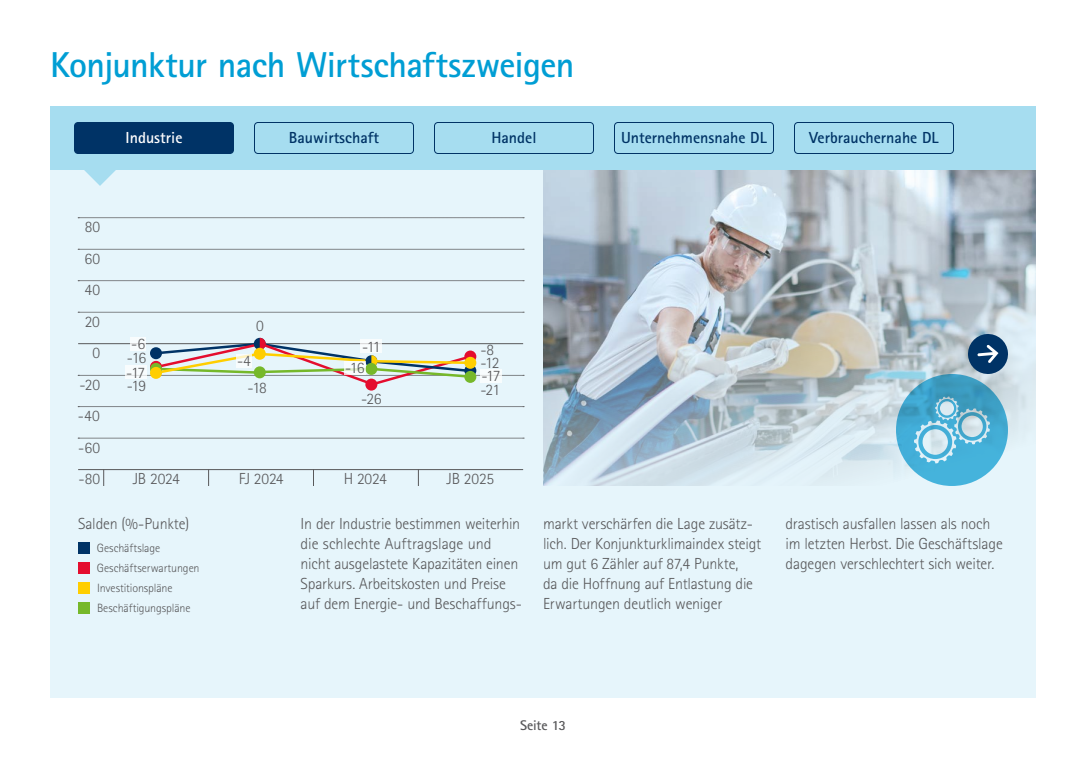
<style>
.page{position:relative;width:1086px;height:768px;background:#fff}
.page>*{position:absolute;margin:0;border:0;box-sizing:border-box;transform-origin:0 0}
.Headline_Kategorie_2{font:700 36px "Rotis Sans Serif Std";letter-spacing:-.015em;color:#009ed4}
.Fliesstext_10_pt_titan{font:300 16px/20px "Rotis Sans Serif Std";letter-spacing:-.01em;color:#58585a}
.t1{font:700 16px "Rotis Sans Serif Std";color:#036}
.t2{font:700 16px "Rotis Sans Serif Std";color:#fff}
.Headline_Kategorie_2-2{font:700 14px "Rotis Sans Serif Std";letter-spacing:-.02em;color:#58585a}
.Fliesstext_10_pt_titan-2{font:300 12px "Rotis Sans Serif Std";letter-spacing:-.01em;color:#58585a}
</style>
<div class="page">
<div style="left:50px;top:106px;width:986px;height:592px;background:#e6f5fb"></div>
<div style="left:50px;top:106px;width:986px;height:64px;background:#a6ddf0"></div>
<svg style="left:84px;top:170px;width:32px;height:16px"></svg>
<svg style="left:78px;top:218px;width:446px;height:1px"></svg>
<svg style="left:78px;top:312px;width:446px;height:1px"></svg>
<svg style="left:78px;top:281px;width:446px;height:1px"></svg>
<svg style="left:78px;top:249px;width:446px;height:1px"></svg>
<svg style="left:78px;top:438px;width:446px;height:1px"></svg>
<svg style="left:78px;top:406px;width:446px;height:1px"></svg>
<hr style="left:78px;top:469px;width:445px;height:1px;background:#58585a">
<svg style="left:103px;top:470px;width:1px;height:16px"></svg>
<svg style="left:208px;top:470px;width:1px;height:16px"></svg>
<svg style="left:313px;top:470px;width:1px;height:16px"></svg>
<svg style="left:418px;top:470px;width:1px;height:16px"></svg>
<img style="left:543px;top:170px;width:493px;height:316px">
<svg style="left:896px;top:333px;width:113px;height:153px"></svg>
<div style="left:254px;top:122px;width:160px;height:32px;border:1px solid #036;border-radius:4px"></div>
<div style="left:74px;top:122px;width:160px;height:32px;background:#036;border-radius:4px"></div>
<div style="left:434px;top:122px;width:160px;height:32px;border:1px solid #036;border-radius:4px"></div>
<div style="left:614px;top:122px;width:160px;height:32px;border:1px solid #036;border-radius:4px"></div>
<div style="left:794px;top:122px;width:160px;height:32px;border:1px solid #036;border-radius:4px"></div>
<div style="left:130px;top:337px;width:16px;height:13px;background:#f8fcfd"></div>
<div style="left:78px;top:542px;width:12px;height:12px;background:#036"></div>
<div style="left:78px;top:562px;width:12px;height:12px;background:#e40d2e"></div>
<div style="left:78px;top:582px;width:12px;height:12px;background:#ffce00"></div>
<div style="left:78px;top:602px;width:12px;height:12px;background:#76b82a"></div>
<svg style="left:365px;top:379px;width:12px;height:12px"></svg>
<svg style="left:78px;top:338px;width:446px;height:50px"></svg>
<svg style="left:344px;top:361px;width:21px;height:13px"></svg>
<svg style="left:361px;top:339px;width:21px;height:14px"></svg>
<svg style="left:480px;top:369px;width:21px;height:13px"></svg>
<p class="Headline_Kategorie_2" style="left:50px;top:42px;width:526px">Konjunktur nach Wirtschaftszweigen</p>
<p class="t2" style="left:126px;top:127px;width:58px">Industrie</p>
<p class="t1" style="left:289px;top:127px;width:92px">Bauwirtschaft</p>
<p class="t1" style="left:491px;top:127px;width:47px">Handel</p>
<p class="t1" style="left:621px;top:127px;width:147px">Unternehmensnahe DL</p>
<p class="t1" style="left:809px;top:127px;width:131px">Verbrauchernahe DL</p>
<p class="Fliesstext_10_pt_titan" style="left:85px;top:217px;width:17px">80</p>
<p class="Fliesstext_10_pt_titan" style="left:84px;top:249px;width:17px">60</p>
<p class="Fliesstext_10_pt_titan" style="left:84px;top:280px;width:17px">40</p>
<p class="Fliesstext_10_pt_titan" style="left:85px;top:312px;width:17px">20</p>
<p class="Fliesstext_10_pt_titan" style="left:92px;top:343px;width:9px">0</p>
<p class="Fliesstext_10_pt_titan" style="left:80px;top:375px;width:22px">-20</p>
<p class="Fliesstext_10_pt_titan" style="left:78px;top:406px;width:24px">-40</p>
<p class="Fliesstext_10_pt_titan" style="left:78px;top:437px;width:23px">-60</p>
<p class="Fliesstext_10_pt_titan" style="left:79px;top:469px;width:23px">-80</p>
<p class="Fliesstext_10_pt_titan" style="left:131px;top:334px;width:15px">-6</p>
<p class="Fliesstext_10_pt_titan" style="left:127px;top:347px;width:21px">-16</p>
<p class="Fliesstext_10_pt_titan" style="left:126px;top:362px;width:21px">-17</p>
<p class="Fliesstext_10_pt_titan" style="left:256px;top:316px;width:9px">0</p>
<p class="Fliesstext_10_pt_titan" style="left:237px;top:351px;width:15px">-4</p>
<p class="Fliesstext_10_pt_titan" style="left:127px;top:376px;width:21px">-19</p>
<p class="Fliesstext_10_pt_titan" style="left:248px;top:378px;width:21px">-18</p>
<p class="Fliesstext_10_pt_titan" style="left:362px;top:336px;width:20px">-11</p>
<p class="Fliesstext_10_pt_titan" style="left:345px;top:358px;width:21px">-16</p>
<p class="Fliesstext_10_pt_titan" style="left:361px;top:389px;width:22px">-26</p>
<p class="Fliesstext_10_pt_titan" style="left:480px;top:340px;width:15px">-8</p>
<p class="Fliesstext_10_pt_titan" style="left:480px;top:352px;width:21px">-12</p>
<p class="Fliesstext_10_pt_titan" style="left:481px;top:366px;width:21px">-17</p>
<p class="Fliesstext_10_pt_titan" style="left:480px;top:379px;width:21px">-21</p>
<p class="Fliesstext_10_pt_titan" style="left:133px;top:469px;width:49px">JB 2024</p>
<p class="Fliesstext_10_pt_titan" style="left:239px;top:469px;width:46px">FJ 2024</p>
<p class="Fliesstext_10_pt_titan" style="left:344px;top:469px;width:45px">H 2024</p>
<p class="Fliesstext_10_pt_titan" style="left:447px;top:469px;width:49px">JB 2025</p>
<p class="Fliesstext_10_pt_titan" style="left:78px;top:514px;width:113px">Salden (%-Punkte)</p>
<p class="Fliesstext_10_pt_titan-2" style="left:97px;top:541px;width:65px">Geschäftslage</p>
<p class="Fliesstext_10_pt_titan-2" style="left:97px;top:561px;width:104px">Geschäftserwartungen</p>
<p class="Fliesstext_10_pt_titan-2" style="left:97px;top:581px;width:77px">Investitionspläne</p>
<p class="Fliesstext_10_pt_titan-2" style="left:97px;top:601px;width:95px">Beschäftigungspläne</p>
<p class="Fliesstext_10_pt_titan" style="left:301px;top:514px;width:223px">In der Industrie bestimmen weiterhin die schlechte Auftragslage und nicht ausgelastete Kapazitäten einen Sparkurs. Arbeitskosten und Preise auf dem Energie- und Beschaffungs-</p>
<p class="Fliesstext_10_pt_titan" style="left:543px;top:514px;width:220px">markt verschärfen die Lage zusätz&shy;lich. Der Konjunkturklimaindex steigt um gut 6 Zähler auf 87,4 Punkte,<br>da die Hoffnung auf Entlastung die Erwartungen deutlich weniger</p>
<p class="Fliesstext_10_pt_titan" style="left:786px;top:514px;width:219px">drastisch ausfallen lassen als noch im letzten Herbst. Die Geschäftslage dagegen verschlechtert sich weiter.</p>
<p class="Headline_Kategorie_2-2" style="left:520px;top:717px;width:47px">Seite 13</p>
</div>
